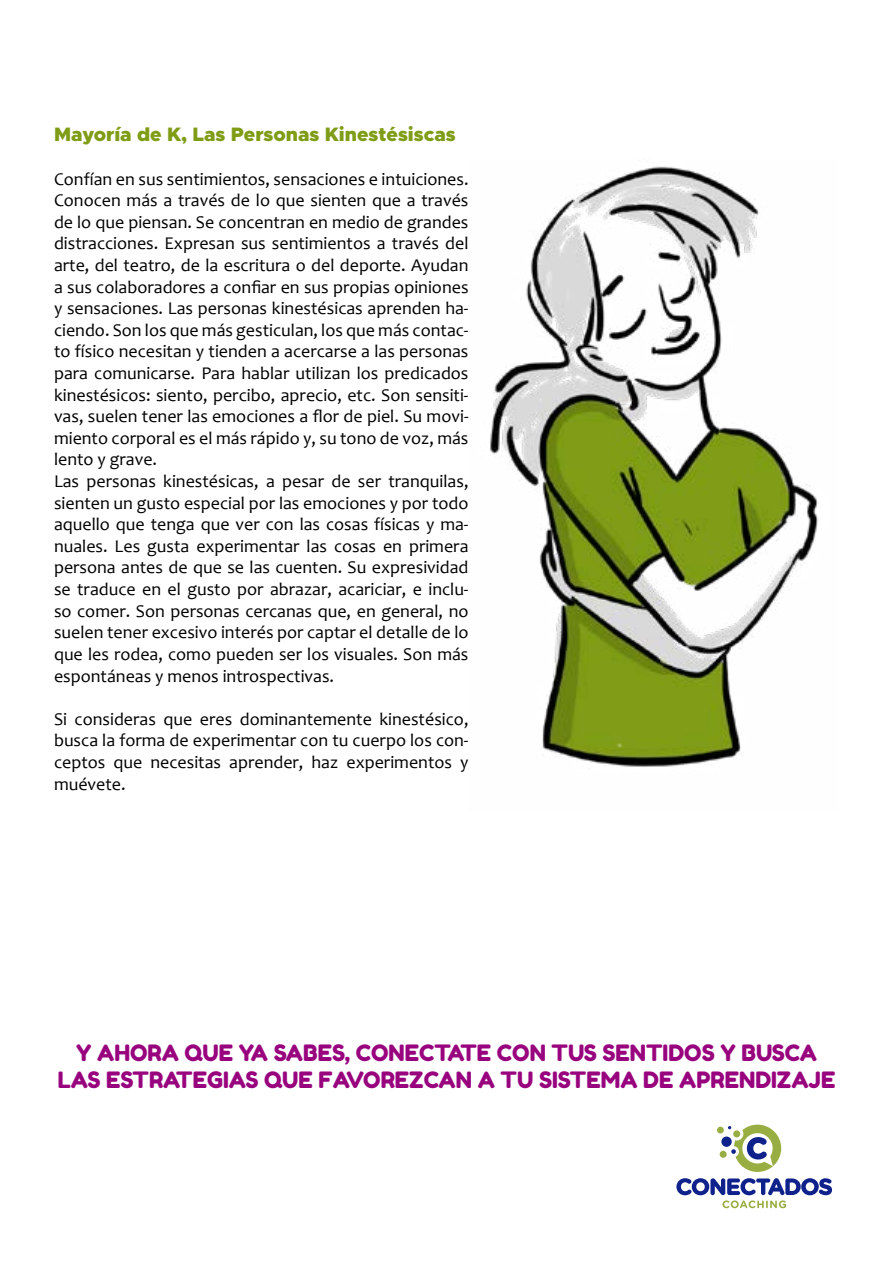
<style>
.page{position:relative;width:893px;height:1263px;background:#fff}
.page>*{position:absolute;margin:0;border:0;box-sizing:border-box;transform-origin:0 0}
.t1{font:22.5px/27px "Fredoka One";color:#98037e;text-align:center}
.t2{font:900 19.5px "Metropolis";color:#7f9c16}
.t3{font:18px/21.6px "Candara";color:#000}
</style>
<div class="page">
<div style="left:721px;top:1136px;width:11px;height:11px;background:#0f218b;border-radius:50%"></div>
<div style="left:720px;top:1151px;width:7px;height:7px;background:#98ae42;border-radius:50%"></div>
<div style="left:717px;top:1127px;width:7px;height:6px;background:#98ae42;border-radius:50%"></div>
<svg style="left:676px;top:1178px;width:156px;height:30px"></svg>
<svg style="left:728px;top:1124px;width:53px;height:48px"></svg>
<img style="left:490px;top:166px;width:328px;height:601px">
<p class="t2" style="left:54px;top:122px;width:403px">Mayoría de K, Las Personas Kinestésiscas</p>
<p class="t3" style="left:54px;top:168px;width:416px">Confían en sus sentimientos, sensaciones e intuiciones.<br>Conocen más a través de lo que sienten que a través de lo que piensan. Se concentran en medio de grandes distracciones. Expresan sus sentimientos a través del arte, del teatro, de la escritura o del deporte. Ayudan a sus colaboradores a confiar en sus propias opiniones y sensaciones. Las personas kinestésicas aprenden ha&shy;ciendo. Son los que más gesticulan, los que más contac&shy;to físico necesitan y tienden a acercarse a las personas para comunicarse. Para hablar utilizan los predicados kinestésicos: siento, percibo, aprecio, etc. Son sensiti&shy;vas, suelen tener las emociones a flor de piel. Su movi&shy;miento corporal es el más rápido y, su tono de voz, más lento y grave.<br>Las personas kinestésicas, a pesar de ser tranquilas, sienten un gusto especial por las emociones y por todo aquello que tenga que ver con las cosas físicas y ma&shy;nuales. Les gusta experimentar las cosas en primera persona antes de que se las cuenten. Su expresividad se traduce en el gusto por abrazar, acariciar, e inclu&shy;so comer. Son personas cercanas que, en general, no suelen tener excesivo interés por captar el detalle de lo que les rodea, como pueden ser los visuales. Son más espontáneas y menos introspectivas.</p>
<p class="t3" style="left:54px;top:708px;width:416px;text-align:justify">Si consideras que eres dominantemente kinestésico, busca la forma de experimentar con tu cuerpo los con&shy;ceptos que necesitas aprender, haz experimentos y muévete.</p>
<p class="t1" style="left:58px;top:1039px;width:779px">Y AHORA QUE YA SABES, CONECTATE CON TUS SENTIDOS Y BUSCA<br>LAS ESTRATEGIAS QUE FAVOREZCAN A TU SISTEMA DE APRENDIZAJE</p>
</div>
